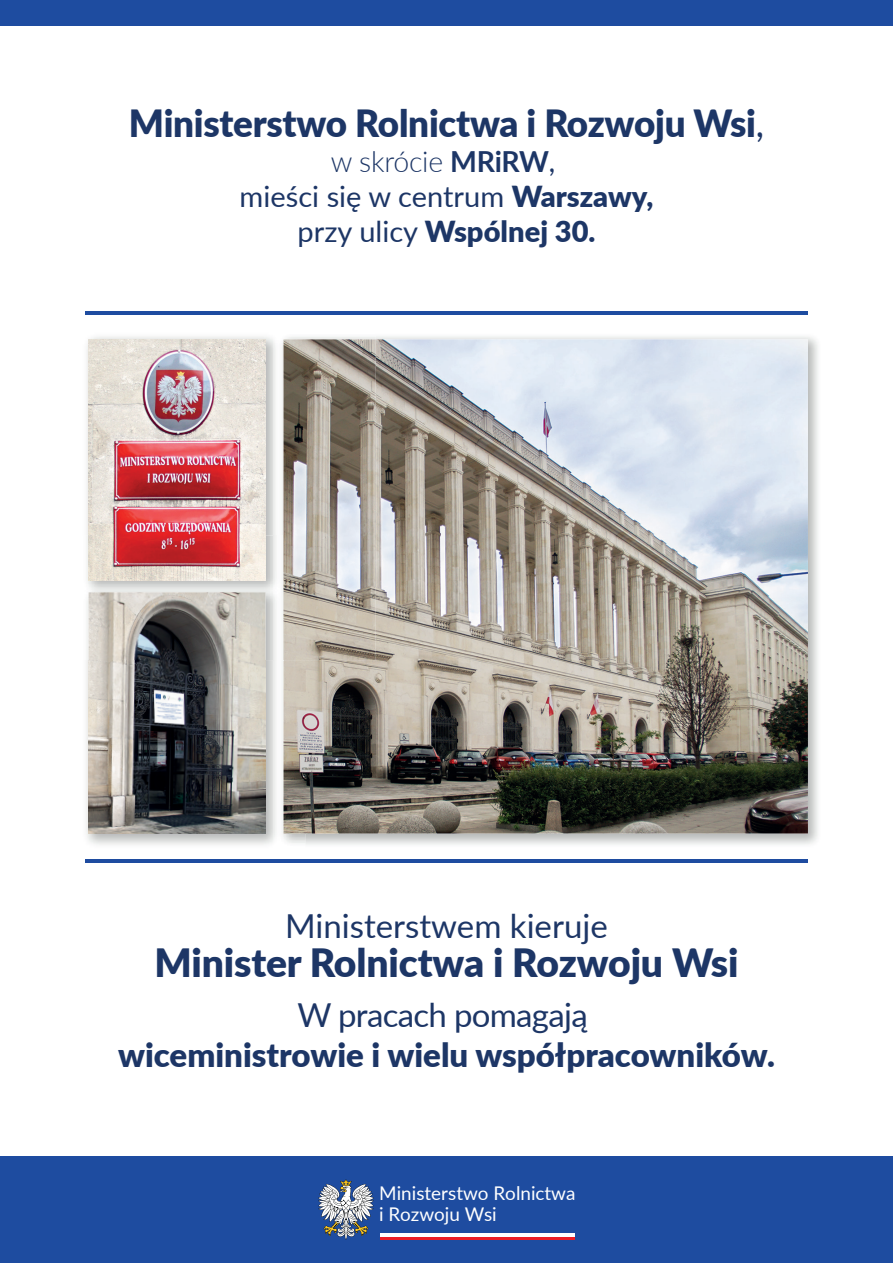
<style>
.page{position:relative;width:893px;height:1263px;background:#fff}
.page>*{position:absolute;margin:0;border:0;box-sizing:border-box;transform-origin:0 0}
.t1{font:900 39px "Lato";letter-spacing:-.005em;color:#1d3666}
.t2{font:900 37.5px "Lato";letter-spacing:-.005em;color:#1d3666}
.t3{font:900 33px "Lato";color:#1d3666}
.t4{font:33px "Lato";letter-spacing:-.005em;color:#1d3666}
.t5{font:28.95px/34.8px "Lato";color:#1d3666;text-align:center}
.t6{font:18.9px/21.1px "Lato";color:#fff}
.s1{font-weight:400}
.s2{font-weight:300}
.s3{font-weight:700}
.s4{font-weight:900}
</style>
<div class="page">
<div style="left:0;top:1157px;width:893px;height:106px;background:#1e4ca0"></div>
<div style="left:0;top:0;width:893px;height:26px;background:#1e4ca0"></div>
<hr style="left:86px;top:860px;width:722px;height:3px;background:#1e4ca0">
<hr style="left:86px;top:311px;width:722px;height:3px;background:#1e4ca0">
<img style="left:85px;top:660px;width:220px;height:203px">
<img style="left:86px;top:860px;width:219px;height:3px">
<img style="left:89px;top:660px;width:177px;height:173px">
<img style="left:305px;top:336px;width:513px;height:509px">
<img style="left:274px;top:660px;width:31px;height:191px">
<img style="left:284px;top:339px;width:524px;height:494px">
<img style="left:85px;top:311px;width:291px;height:225px">
<img style="left:86px;top:311px;width:290px;height:3px">
<img style="left:87px;top:536px;width:197px;height:124px">
<img style="left:274px;top:330px;width:102px;height:206px">
<img style="left:284px;top:339px;width:92px;height:321px">
<img style="left:89px;top:339px;width:177px;height:242px">
<svg style="left:381px;top:1236px;width:194px;height:4px"></svg>
<hr style="left:381px;top:1233px;width:194px;height:3px;background:#fff">
<svg style="left:318px;top:1179px;width:56px;height:61px"></svg>
<p class="t2" style="left:129px;top:95px;width:637px">Ministerstwo Rolnictwa i Rozwoju Wsi<span class="s1">,</span></p>
<p class="t5" style="left:240px;top:143px;width:415px"><span class="s2">w skrócie</span> <span class="s3">MRiRW</span>,<br>mieści się w centrum <span class="s4">Warszawy, </span>przy ulicy <span class="s4">Wspólnej 30.</span></p>
<p class="t4" style="left:285px;top:902px;width:324px">Ministerstwem kieruje</p>
<h1 class="t1" style="left:154px;top:934px;width:586px">Minister Rolnictwa i Rozwoju Wsi</h1>
<p class="t4" style="left:297px;top:992px;width:292px">W pracach pomagają</p>
<p class="t3" style="left:118px;top:1030px;width:658px">wiceministrowie i wielu współpracowników.</p>
<p class="t6" style="left:379px;top:1182px;width:198px">Ministerstwo Rolnictwa i Rozwoju Wsi</p>
</div>
